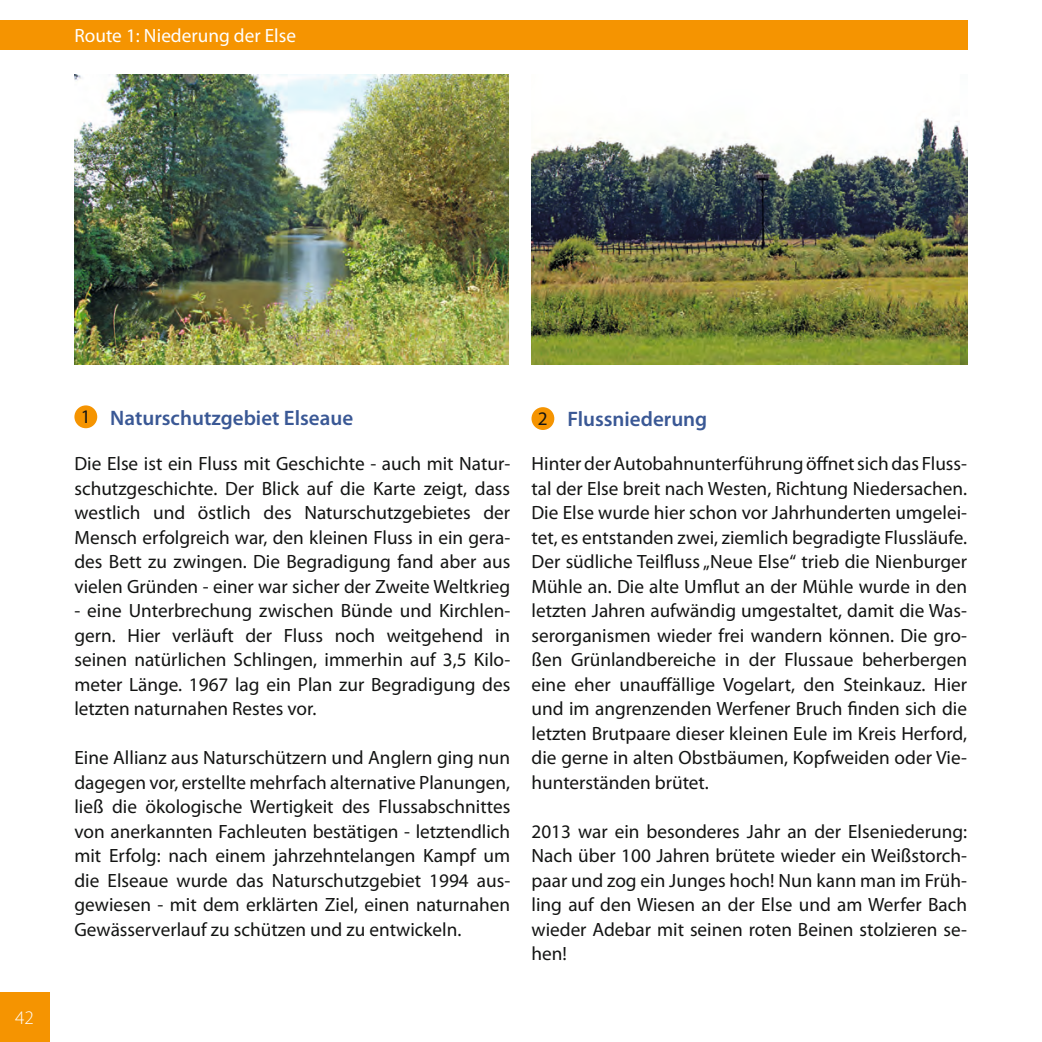
<style>
.page{position:relative;width:1042px;height:1042px;background:#fff}
.page>*{position:absolute;margin:0;border:0;box-sizing:border-box;transform-origin:0 0}
.t1{font:600 21px "Myriad Pro";color:#3a5895}
.t2{font:19.25px/24.5px "Myriad Pro";color:#131413;text-align:justify}
.t3{font:19.25px "Myriad Pro";color:#fff}
.t4{font:300 19.25px "Myriad Pro";color:#fff}
.s1{font-weight:400;font-size:19.25px;color:#131413}
</style>
<div class="page">
<div style="left:74px;top:405px;width:23px;height:23px;background:#f59401;border-radius:50%"></div>
<div style="left:531px;top:407px;width:23px;height:23px;background:#f59401;border-radius:50%"></div>
<div style="left:0;top:992px;width:50px;height:50px;background:#f59401"></div>
<img style="left:74px;top:74px;width:434px;height:291px">
<div style="left:0;top:20px;width:967px;height:30px;background:#f59401"></div>
<img style="left:531px;top:118px;width:436px;height:247px">
<p class="t3" style="left:74px;top:23px;width:223px">Route 1: Niederung der Else</p>
<p class="t4" style="left:15px;top:1006px;width:20px">42</p>
<p class="t1" style="left:81px;top:404px;width:274px"><span class="s1">1</span> Naturschutzgebiet Elseaue</p>
<p class="t2" style="left:74px;top:451px;width:437px">Die Else ist ein Fluss mit Geschichte - auch mit Natur&shy;schutzgeschichte. Der Blick auf die Karte zeigt, dass westlich und östlich des Naturschutzgebietes der Mensch erfolgreich war, den kleinen Fluss in ein gera&shy;des Bett zu zwingen. Die Begradigung fand aber aus vielen Gründen - einer war sicher der Zweite Weltkrieg</p>
<p class="t2" style="left:74px;top:598px;width:437px">- eine Unterbrechung zwischen Bünde und Kirchlen&shy;gern. Hier verläuft der Fluss noch weitgehend in seinen natürlichen Schlingen, immerhin auf 3,5 Kilo&shy;meter Länge. 1967 lag ein Plan zur Begradigung des letzten naturnahen Restes vor.</p>
<p class="t2" style="left:74px;top:745px;width:437px">Eine Allianz aus Naturschützern und Anglern ging nun dagegen vor, erstellte mehrfach alternative Planungen, ließ die ökologische Wertigkeit des Flussabschnittes von anerkannten Fachleuten bestätigen - letztendlich mit Erfolg: nach einem jahrzehntelangen Kampf um die Elseaue wurde das Naturschutzgebiet 1994 aus&shy;gewiesen - mit dem erklärten Ziel, einen naturnahen Gewässerverlauf zu schützen und zu entwickeln.</p>
<p class="t1" style="left:538px;top:406px;width:171px"><span class="s1">2</span> Flussniederung</p>
<p class="t2" style="left:531px;top:451px;width:437px">Hinter der Autobahnunterführung öffnet sich das Fluss&shy;tal der Else breit nach Westen, Richtung Niedersachen.<br>Die Else wurde hier schon vor Jahrhunderten umgelei&shy;tet, es entstanden zwei, ziemlich begradigte Flussläufe.<br>Der südliche Teilfluss „Neue Else“ trieb die Nienburger Mühle an. Die alte Umflut an der Mühle wurde in den letzten Jahren aufwändig umgestaltet, damit die Was&shy;serorganismen wieder frei wandern können. Die gro&shy;ßen Grünlandbereiche in der Flussaue beherbergen eine eher unauffällige Vogelart, den Steinkauz. Hier und im angrenzenden Werfener Bruch finden sich die letzten Brutpaare dieser kleinen Eule im Kreis Herford, die gerne in alten Obstbäumen, Kopfweiden oder Vie&shy;hunterständen brütet.</p>
<p class="t2" style="left:531px;top:818px;width:437px">2013 war ein besonderes Jahr an der Elseniederung:<br>Nach über 100 Jahren brütete wieder ein Weißstorch&shy;paar und zog ein Junges hoch! Nun kann man im Früh&shy;ling auf den Wiesen an der Else und am Werfer Bach wieder Adebar mit seinen roten Beinen stolzieren se&shy;hen!</p>
</div>
